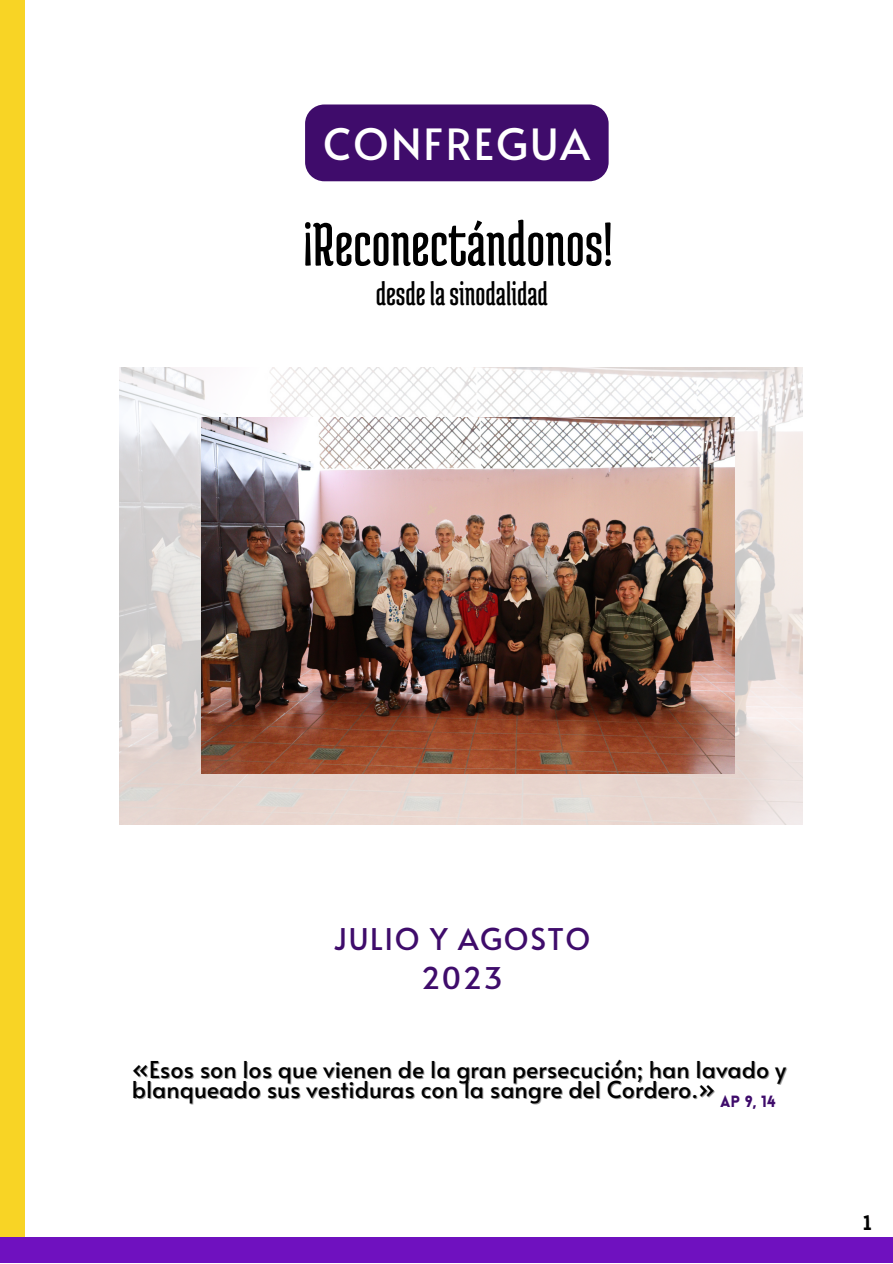
<style>
.page{position:relative;width:893px;height:1264px;background:#fff}
.page>*{position:absolute;margin:0;border:0;box-sizing:border-box;transform-origin:0 0}
.t1{font:65.55px "Medula One";color:#000}
.t2{font:42.9px "Alata";letter-spacing:.05em;color:#fff}
.t3{font:34.35px "Medula One";color:#000}
.t4{font:29.85px "Alata";letter-spacing:.05em;color:#3f0c6b}
.t5{font:23.25px/20.2px "Alata";color:#000}
.t6{font:19.8px "Chau Philomene One";color:#000}
.t7{font:900 15.9px "Lovelo";color:#3f0c6b}
</style>
<div class="page">
<svg style="left:836px;top:1262px;width:50px;height:1px"></svg>
<div style="left:0;top:0;width:24px;height:1262px;background:#f8d425"></div>
<img style="left:119px;top:367px;width:683px;height:457px">
<div style="left:305px;top:104px;width:303px;height:77px;background:#3f0c6b;border-radius:19px"></div>
<img style="left:201px;top:418px;width:533px;height:355px">
<div style="left:0;top:1237px;width:892px;height:25px;background:#6f11bf"></div>
<p class="t2" style="left:323px;top:113px;width:268px">CONFREGUA</p>
<p class="t1" style="left:303px;top:210px;width:311px">¡Reconectándonos!</p>
<p class="t3" style="left:376px;top:276px;width:174px">desdelasinodalidad</p>
<p class="t4" style="left:333px;top:916px;width:258px">JULIO Y AGOSTO</p>
<p class="t4" style="left:421px;top:956px;width:83px">2023</p>
<p class="t5" style="left:132px;top:1057px;width:656px">«Esos son los que vienen de la gran persecución; han lavado y blanqueado sus vestiduras con la sangre del Cordero.»</p>
<p class="t7" style="left:720px;top:1094px;width:57px">ap 9, 14</p>
<p class="t6" style="left:863px;top:1209px;width:10px">1</p>
</div>
